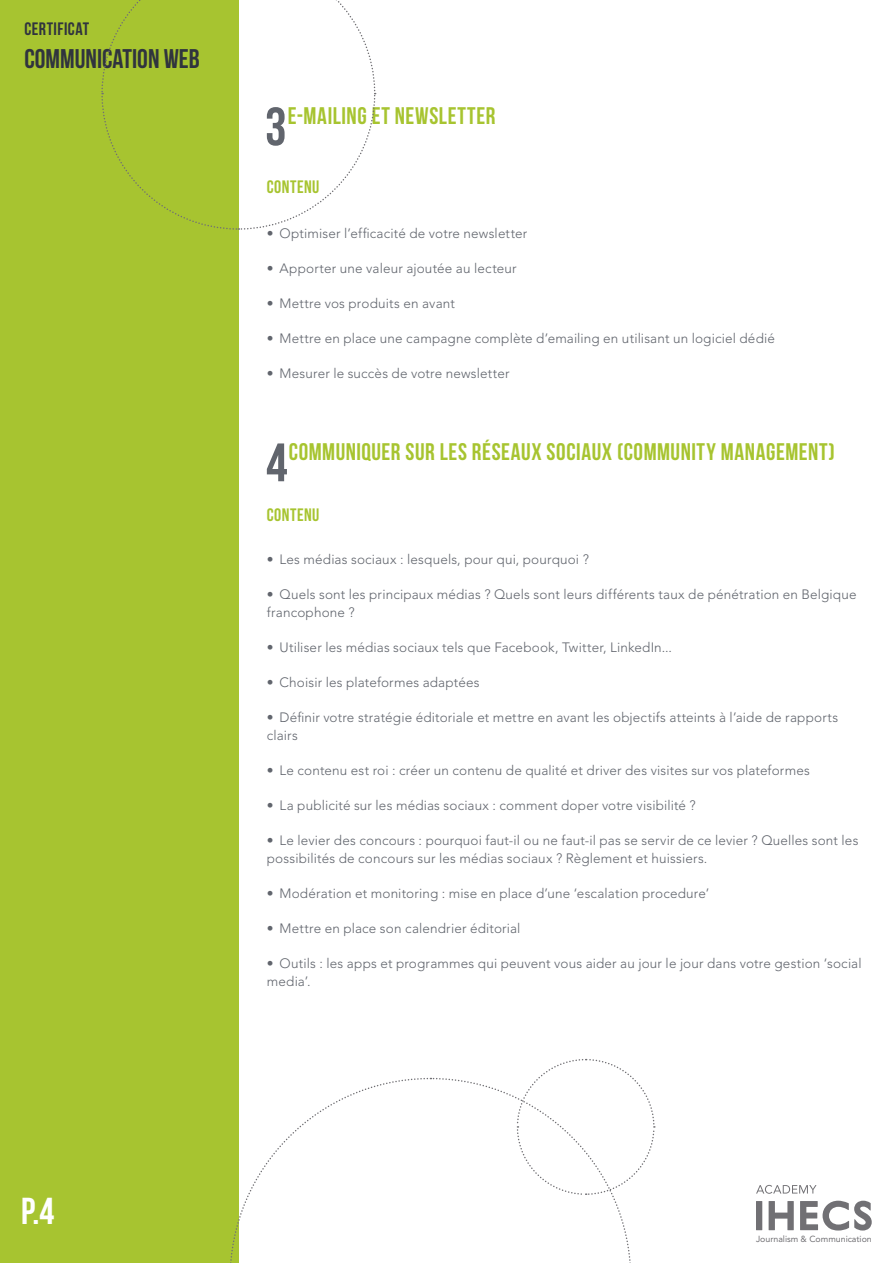
<style>
.page{position:relative;width:893px;height:1263px;background:#fff}
.page>*{position:absolute;margin:0;border:0;box-sizing:border-box;transform-origin:0 0}
.Titre_et_lettrine{font:54px "Bebas Neue";color:#61656d}
.t1{font:37.5px "Bebas Neue";color:#fff}
.Titre_C{font:27px "Bebas Neue";color:#30343e}
.Titre_et_lettrine-2{font:24px "Bebas Neue";letter-spacing:.025em;color:#a7c430}
.Texte_courant{font:18px "Bebas Neue";letter-spacing:.025em;color:#a7c430}
.Titre_C-2{font:18px "Bebas Neue";letter-spacing:.025em;color:#30343e}
.t2{font:300 13.5px/18px "Avenir LT Std";letter-spacing:.01em;color:#61656d}
.t3{font:8.85px "Avenir LT Std";color:#717074}
</style>
<div class="page">
<div style="left:0;top:0;width:238px;height:1263px;background:#a7c430"></div>
<div style="left:756px;top:1201px;width:6px;height:29px;background:#717074"></div>
<svg style="left:769px;top:1201px;width:25px;height:29px"></svg>
<svg style="left:800px;top:1201px;width:72px;height:29px"></svg>
<svg style="left:756px;top:1185px;width:60px;height:9px"></svg>
<svg style="left:230px;top:1058px;width:425px;height:205px"></svg>
<svg style="left:101px;top:0;width:275px;height:230px"></svg>
<p class="Titre_C-2" style="left:24px;top:19px;width:66px">CERTIFICAT</p>
<p class="Titre_C" style="left:24px;top:44px;width:177px">COMMUNICATION WEB</p>
<p class="Titre_et_lettrine" style="left:265px;top:97px;width:23px">3</p>
<p class="Titre_et_lettrine-2" style="left:288px;top:103px;width:209px">E-MAILING ET NEWSLETTER</p>
<p class="Texte_courant" style="left:267px;top:177px;width:54px">CONTENU</p>
<p class="t2" style="left:267px;top:224px;width:262px">• Optimiser l’efficacité de votre newsletter</p>
<p class="t2" style="left:267px;top:259px;width:251px">• Apporter une valeur ajoutée au lecteur</p>
<p class="t2" style="left:267px;top:294px;width:190px">• Mettre vos produits en avant</p>
<p class="t2" style="left:267px;top:329px;width:510px">• Mettre en place une campagne complète d’emailing en utilisant un logiciel dédié</p>
<p class="t2" style="left:267px;top:364px;width:244px">• Mesurer le succès de votre newsletter</p>
<p class="Titre_et_lettrine" style="left:266px;top:433px;width:23px">4</p>
<p class="Titre_et_lettrine-2" style="left:289px;top:439px;width:547px">COMMUNIQUER SUR LES RÉSEAUX SOCIAUX (COMMUNITY MANAGEMENT)</p>
<p class="Texte_courant" style="left:267px;top:504px;width:54px">CONTENU</p>
<p class="t2" style="left:267px;top:550px;width:324px">• Les médias sociaux : lesquels, pour qui, pourquoi ?</p>
<p class="t2" style="left:267px;top:585px;width:591px">• Quels sont les principaux médias ? Quels sont leurs différents taux de pénétration en Belgique francophone ?</p>
<p class="t2" style="left:267px;top:638px;width:406px">• Utiliser les médias sociaux tels que Facebook, Twitter, LinkedIn...</p>
<p class="t2" style="left:267px;top:673px;width:214px">• Choisir les plateformes adaptées</p>
<p class="t2" style="left:267px;top:708px;width:573px">• Définir votre stratégie éditoriale et mettre en avant les objectifs atteints à l’aide de rapports clairs</p>
<p class="t2" style="left:267px;top:761px;width:544px">• Le contenu est roi : créer un contenu de qualité et driver des visites sur vos plateformes</p>
<p class="t2" style="left:267px;top:796px;width:430px">• La publicité sur les médias sociaux : comment doper votre visibilité ?</p>
<p class="t2" style="left:267px;top:831px;width:593px">• Le levier des concours : pourquoi faut-il ou ne faut-il pas se servir de ce levier ? Quelles sont les possibilités de concours sur les médias sociaux ? Règlement et huissiers.</p>
<p class="t2" style="left:267px;top:884px;width:444px">• Modération et monitoring : mise en place d’une ‘escalation procedure’</p>
<p class="t2" style="left:267px;top:919px;width:255px">• Mettre en place son calendrier éditorial</p>
<p class="t2" style="left:267px;top:954px;width:596px">• Outils : les apps et programmes qui peuvent vous aider au jour le jour dans votre gestion ‘social media’.</p>
<h2 class="t1" style="left:21px;top:1190px;width:34px">P.4</h2>
<p class="t3" style="left:756px;top:1233px;width:117px">Journalism &amp; Communication</p>
</div>
